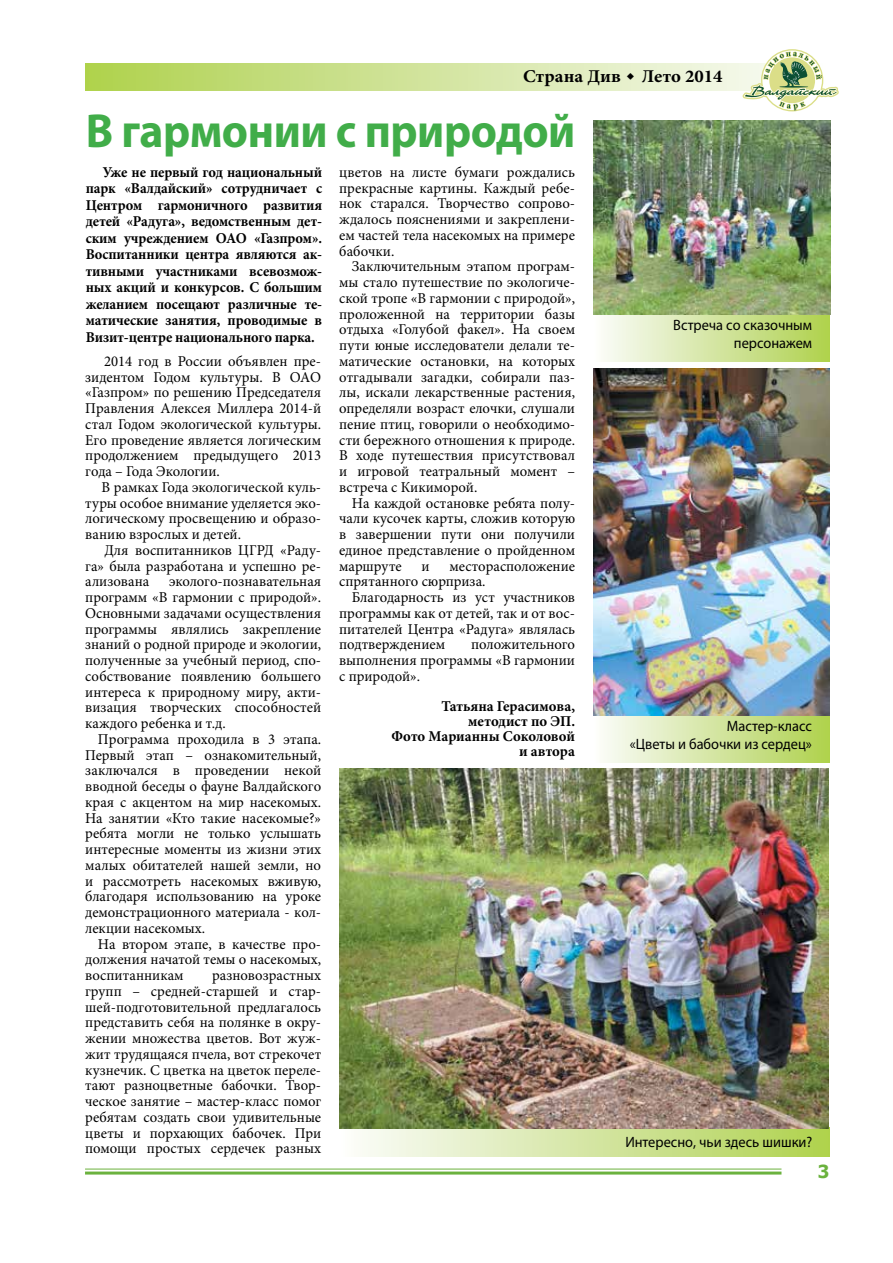
<style>
.page{position:relative;width:893px;height:1263px;background:#fff}
.page>*{position:absolute;margin:0;border:0;box-sizing:border-box;transform-origin:0 0}
.t1{font:700 48px "Myriad Pro";letter-spacing:-.01em;color:#41ad49;scale:.95 1}
.t2{font:700 18px "Minion Pro";color:#000;scale:1.04 1}
.t3{font:700 18px "Tahoma";color:#6bb23e}
.t4{font:15px/15.8px "Minion Pro";color:#000;text-align:justify}
.t5{font:700 15px/16.5px "Minion Pro";letter-spacing:-.01em;color:#000;text-align:justify;scale:.96 1}
.t6{font:15px/18px "Myriad Pro";color:#000;text-align:right;scale:.96 1}
.t7{font:700 15px/15px "Minion Pro";letter-spacing:-.01em;color:#000;text-align:right}
.s1{font-family:"Tahoma"}
</style>
<div class="page">
<hr style="left:85px;top:1168px;width:696px;height:1px;background:#6bb23e">
<hr style="left:85px;top:1171px;width:696px;height:3px;background:#6bb23e">
<svg style="left:86px;top:64px;width:656px;height:26px;background:#d0e39a"></svg>
<svg style="left:742px;top:49px;width:97px;height:63px"></svg>
<div style="left:592px;top:715px;width:237px;height:47px;background:linear-gradient(to right,#fcfdfd,#afd14f)"></div>
<div style="left:339px;top:1128px;width:490px;height:28px;background:linear-gradient(to right,#fcfdfc,#afd14f)"></div>
<div style="left:593px;top:315px;width:236px;height:46px;background:linear-gradient(to right,#fcfcfc,#b0d150)"></div>
<img style="left:593px;top:368px;width:236px;height:347px">
<img style="left:593px;top:120px;width:237px;height:195px">
<img style="left:339px;top:769px;width:490px;height:360px">
<p class="t2" style="left:523px;top:64px;width:193px">Страна Див <span class="s1">٠</span> Лето 2014</p>
<h1 class="t1" style="left:86px;top:100px;width:517px">В гармонии с природой</h1>
<p class="t5" style="left:86px;top:164px;width:248px;text-indent:17px">Уже не первый год национальный парк «Валдайский» сотрудничает с Центром гармоничного развития детей «Радуга», ведомственным дет&shy;ским учреждением ОАО</p>
<p class="t4" style="left:339px;top:164px;width:237px">цветов на листе бумаги рождались прекрасные картины. Каждый ребе&shy;нок старался. Творчество сопрово&shy;ждалось пояснениями и закреплени&shy;ем частей тела насекомых на примере бабочки.</p>
<p class="t4" style="left:339px;top:259px;width:237px;text-indent:13px">Заключительным этапом програм&shy;мы стало путешествие по экологиче&shy;ской тропе «В гармонии с природой», проложенной на территории базы отдыха «Голубой факел». На своем пути юные исследователи делали те&shy;матические остановки, на которых отгадывали загадки, собирали паз&shy;лы, искали лекарственные растения, определяли возраст елочки, слушали пение птиц, говорили о необходимо&shy;сти бережного отношения к природе.<br>В ходе путешествия присутствовал и игровой театральный момент – встреча с Кикиморой.</p>
<p class="t4" style="left:339px;top:495px;width:237px;text-indent:13px">На каждой остановке ребята полу&shy;чали кусочек карты, сложив которую в завершении пути они получили единое представление о пройденном маршруте</p>
<p class="t5" style="left:86px;top:230px;width:248px;text-indent:168px">«Газпром».<br>Воспитанники центра являются ак&shy;тивными участниками всевозмож&shy;ных акций и конкурсов. С большим желанием посещают различные те&shy;матические занятия, проводимые в Визит-центре национального парка.</p>
<p class="t4" style="left:85px;top:353px;width:237px;text-indent:19px">2014 год в России объявлен пре&shy;зидентом Годом культуры. В ОАО «Газпром» по решению Председателя Правления Алексея Миллера 2014-й стал Годом экологической культуры.<br>Его проведение является логическим продолжением предыдущего 2013 года – Года Экологии.</p>
<p class="t4" style="left:85px;top:479px;width:237px;text-indent:16px">В рамках Года экологической куль&shy;туры особое внимание уделяется эко&shy;логическому просвещению и образо&shy;ванию взрослых и детей.</p>
<p class="t4" style="left:85px;top:542px;width:237px;text-indent:19px">Для воспитанников ЦГРД «Раду&shy;га» была разработана и успешно ре&shy;ализована</p>
<p class="t4" style="left:339px;top:558px;width:237px;text-indent:110px">месторасположение спрятанного сюрприза.</p>
<p class="t4" style="left:339px;top:589px;width:237px;text-indent:13px">Благодарность из уст участников программы как от детей, так и от вос&shy;питателей Центра «Радуга» являлась подтверждением</p>
<p class="t4" style="left:422px;top:558px;width:10px">и</p>
<p class="t4" style="left:85px;top:574px;width:237px;text-indent:84px">эколого-познавательная программ «В гармонии с природой».<br>Основными задачами осуществления программы являлись закрепление знаний о родной природе и экологии, полученные за учебный период, спо&shy;собствование появлению большего интереса к природному миру, акти&shy;визация творческих способностей каждого ребенка и т.д.</p>
<p class="t4" style="left:85px;top:731px;width:237px;text-indent:13px">Программа проходила в 3 этапа.<br>Первый этап – ознакомительный, заключался в проведении некой вводной беседы о фауне Валдайского края с акцентом на мир насекомых.<br>На занятии «Кто такие насекомые?» ребята могли не только услышать интересные моменты из жизни этих малых обитателей нашей земли, но и рассмотреть насекомых вживую, благодаря использованию на уроке демонстрационного материала - кол&shy;лекции насекомых.</p>
<p class="t4" style="left:85px;top:936px;width:237px;text-indent:13px">На втором этапе, в качестве про&shy;должения начатой темы о насекомых, воспитанникам</p>
<p class="t4" style="left:339px;top:637px;width:237px;text-indent:132px">положительного выполнения программы «В гармонии с природой».</p>
<p class="t7" style="left:391px;top:698px;width:185px">Татьяна Герасимова, методист по ЭП.<br>Фото Марианны Соколовой и автора</p>
<p class="t4" style="left:85px;top:967px;width:237px;text-indent:127px">разновозрастных групп – средней-старшей и стар&shy;шей-подготовительной предлагалось представить себя на полянке в окру&shy;жении множества цветов. Вот жуж&shy;жит трудящаяся пчела, вот стрекочет кузнечик. С цветка на цветок переле&shy;тают разноцветные бабочки. Твор&shy;ческое занятие – мастер-класс помог ребятам создать свои удивительные цветы и порхающих бабочек. При помощи простых сердечек разных</p>
<p class="t6" style="left:673px;top:316px;width:146px">Встреча со сказочным персонажем</p>
<p class="t6" style="left:630px;top:717px;width:191px">Мастер-класс<br>«Цветы и бабочки из сердец»</p>
<p class="t6" style="left:625px;top:1132px;width:196px">Интересно, чьи здесь шишки?</p>
<p class="t3" style="left:818px;top:1159px;width:13px">3</p>
</div>
